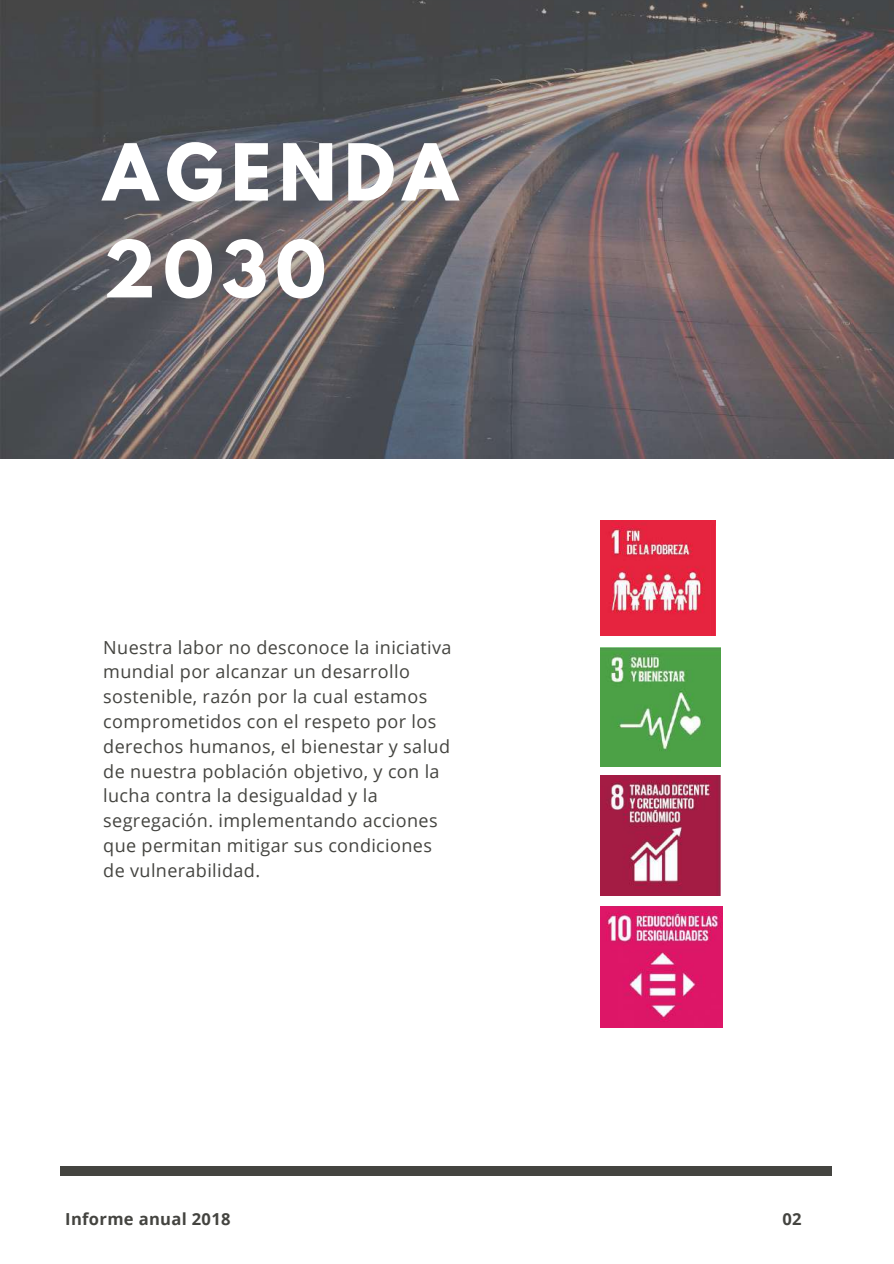
<style>
.page{position:relative;width:894px;height:1264px;background:#fff}
.page>*{position:absolute;margin:0;border:0;box-sizing:border-box;transform-origin:0 0}
.t1{font:700 69.6px/96.9px "League Spartan";letter-spacing:.11em;color:#fff}
.t2{font:18px/24.8px "Open Sans";letter-spacing:.02em;color:#444440}
.t3{font:700 16.5px "Open Sans";letter-spacing:.02em;color:#444440}
</style>
<div class="page">
<img style="left:0;top:0;width:893px;height:458px">
<div style="left:60px;top:1165px;width:772px;height:9px;background:#444440"></div>
<img style="left:600px;top:521px;width:115px;height:114px">
<img style="left:600px;top:647px;width:119px;height:120px">
<img style="left:600px;top:775px;width:119px;height:120px">
<img style="left:600px;top:906px;width:122px;height:121px">
<h1 class="t1" style="left:103px;top:133px;width:356px">AGENDA<br>2030</h1>
<p class="t2" style="left:103px;top:634px;width:349px">Nuestra labor no desconoce la iniciativa mundial por alcanzar un desarrollo sostenible, razón por la cual estamos comprometidos con el respeto por los derechos humanos, el bienestar y salud de nuestra población objetivo, y con la lucha contra la desigualdad y la segregación. implementando acciones que permitan mitigar sus condiciones de vulnerabilidad.</p>
<p class="t3" style="left:65px;top:1206px;width:167px">Informe anual 2018</p>
<p class="t3" style="left:782px;top:1206px;width:21px">02</p>
</div>
